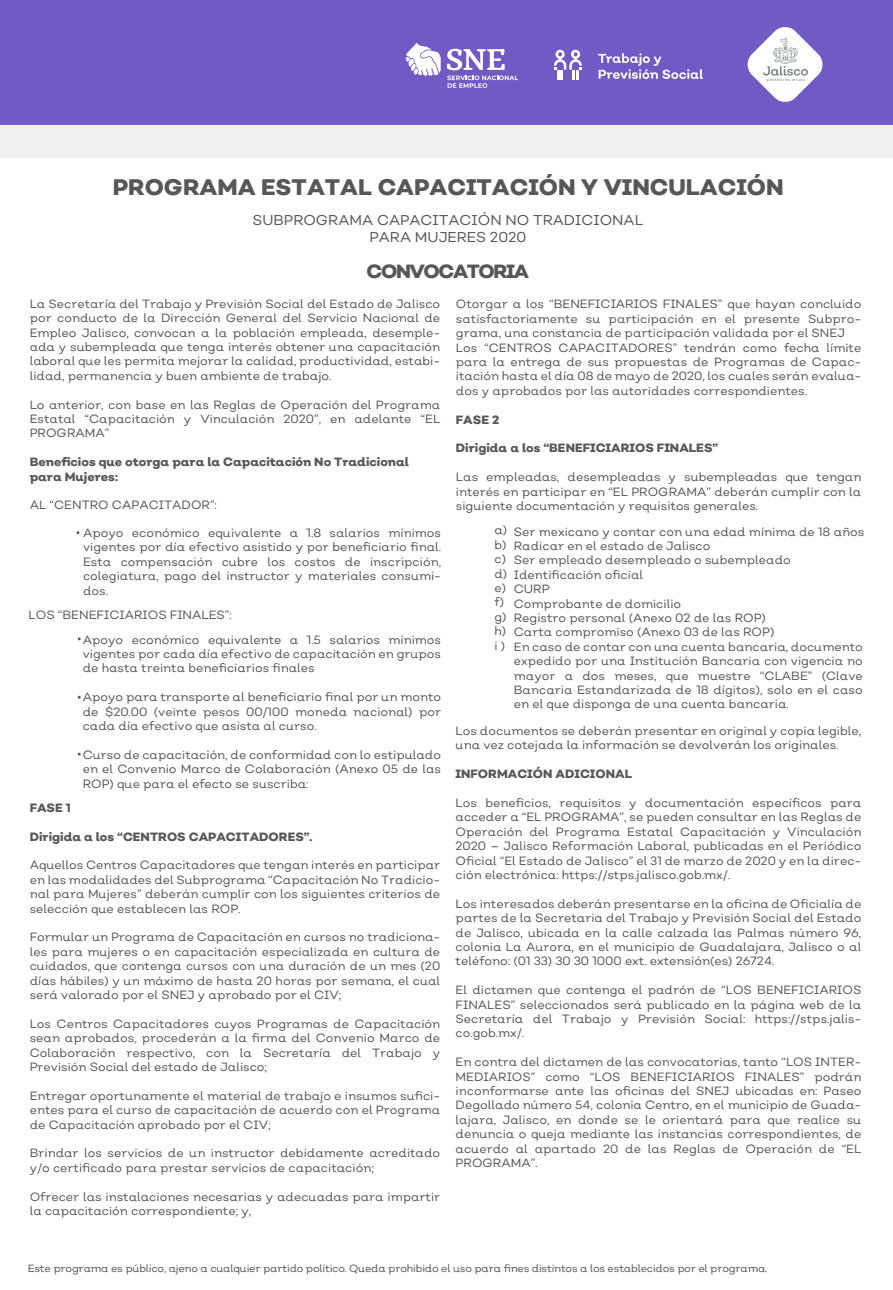
<style>
.page{position:relative;width:893px;height:1290px;background:#fff}
.page>*{position:absolute;margin:0;border:0;box-sizing:border-box;transform-origin:0 0}
.t1{font:800 22.5px "Nutmeg";color:#575756}
.t2{font:800 19.2px "Nutmeg";letter-spacing:-.07em;color:#575756}
.t3{font:14.25px/17.1px "Nutmeg";color:#575756;text-align:center}
.t4{font:12px/14.4px "Nutmeg";color:#585856;text-align:justify}
.t5{font:800 12px/14.4px "Nutmeg";color:#585856}
.t6{font:10.5px "Nutmeg";letter-spacing:-.02em;color:#585856}
</style>
<div class="page">
<div style="left:0;top:115px;width:892px;height:43px;background:#efeff1"></div>
<div style="left:1px;top:0;width:891px;height:125px;background:#725ac5"></div>
<svg style="left:554px;top:50px;width:28px;height:29px"></svg>
<svg style="left:598px;top:53px;width:105px;height:26px"></svg>
<svg style="left:447px;top:49px;width:72px;height:39px"></svg>
<svg style="left:406px;top:43px;width:34px;height:33px"></svg>
<svg style="left:747px;top:27px;width:76px;height:75px"></svg>
<h1 class="t1" style="left:113px;top:172px;width:672px">PROGRAMA ESTATAL CAPACITACIÓN Y VINCULACIÓN</h1>
<p class="t3" style="left:252px;top:211px;width:392px">SUBPROGRAMA CAPACITACIÓN NO TRADICIONAL<br>PARA MUJERES 2020</p>
<h2 class="t2" style="left:366px;top:259px;width:164px">CONVOCATORIA</h2>
<p class="t4" style="left:30px;top:296px;width:412px">La Secretaría del Trabajo y Previsión Social del Estado de Jalisco por conducto de la Dirección General del Servicio Nacional de Empleo Jalisco, convocan a la población empleada, desemple&shy;ada y subempleada que tenga interés obtener una capacitación laboral que les permita mejorar la calidad, productividad, estabi&shy;lidad, permanencia y buen ambiente de trabajo.</p>
<p class="t4" style="left:30px;top:397px;width:412px">Lo anterior, con base en las Reglas de Operación del Programa Estatal “Capacitación y Vinculación 2020”, en adelante “EL PROGRAMA”</p>
<p class="t5" style="left:30px;top:455px;width:381px">Beneficios que otorga para la Capacitación No Tradicional para Mujeres:</p>
<p class="t4" style="left:30px;top:498px;width:189px">AL “CENTRO CAPACITADOR”:</p>
<p class="t4" style="left:83px;top:525px;width:359px">Apoyo económico equivalente a 1.8 salarios mínimos vigentes por día efectivo asistido y por beneficiario final.<br>Esta compensación cubre los costos de inscripción, colegiatura, pago del instructor y materiales consumi&shy;dos.</p>
<p class="t4" style="left:83px;top:603px;width:360px;line-height:24.2px;text-indent:-54px">LOS “BENEFICIARIOS FINALES”:<br>Apoyo económico equivalente a 1.5 salarios mínimos</p>
<p class="t4" style="left:83px;top:646px;width:360px">vigentes por cada día efectivo de capacitación en grupos de hasta treinta beneficiarios finales</p>
<p class="t4" style="left:83px;top:689px;width:360px">Apoyo para transporte al beneficiario final por un monto de $20.00 (veinte pesos 00/100 moneda nacional) por cada día efectivo que asista al curso.</p>
<p class="t4" style="left:83px;top:747px;width:360px">Curso de capacitación, de conformidad con lo estipulado en el Convenio Marco de Colaboración (Anexo 05 de las ROP) que para el efecto se suscriba:</p>
<p class="t5" style="left:30px;top:800px;width:43px">FASE 1</p>
<p class="t5" style="left:30px;top:829px;width:284px">Dirigida a los “CENTROS CAPACITADORES”.</p>
<p class="t4" style="left:30px;top:858px;width:412px">Aquellos Centros Capacitadores que tengan interés en participar en las modalidades del Subprograma “Capacitación No Tradicio&shy;nal para Mujeres” deberán cumplir con los siguientes criterios de selección que establecen las ROP.</p>
<p class="t4" style="left:30px;top:930px;width:412px">Formular un Programa de Capacitación en cursos no tradiciona&shy;les para mujeres o en capacitación especializada en cultura de cuidados, que contenga cursos con una duración de un mes (20 días hábiles) y un máximo de hasta 20 horas por semana, el cual será valorado por el SNEJ y aprobado por el CIV;</p>
<p class="t4" style="left:30px;top:1016px;width:412px">Los Centros Capacitadores cuyos Programas de Capacitación sean aprobados, procederán a la firma del Convenio Marco de Colaboración respectivo, con la Secretaría del Trabajo y Previsión Social del estado de Jalisco;</p>
<p class="t4" style="left:30px;top:1088px;width:412px">Entregar oportunamente el material de trabajo e insumos sufici&shy;entes para el curso de capacitación de acuerdo con el Programa de Capacitación aprobado por el CIV;</p>
<p class="t4" style="left:30px;top:1146px;width:412px">Brindar los servicios de un instructor debidamente acreditado y/o certificado para prestar servicios de capacitación;</p>
<p class="t4" style="left:30px;top:1189px;width:412px">Ofrecer las instalaciones necesarias y adecuadas para impartir la capacitación correspondiente; y,</p>
<p class="t4" style="left:456px;top:297px;width:407px;text-align:left">Otorgar a los “BENEFICIARIOS FINALES” que hayan concluido satisfactoriamente su participación en el presente Subpro&shy;grama, una constancia de participación validada por el SNEJ Los “CENTROS CAPACITADORES” tendrán como fecha límite para la entrega de sus propuestas de Programas de Capac&shy;itación hasta el día 08 de mayo de 2020, los cuales serán evalua&shy;dos y aprobados por las autoridades correspondientes.</p>
<p class="t5" style="left:456px;top:412px;width:45px">FASE 2</p>
<p class="t5" style="left:456px;top:441px;width:264px">Dirigida a los “BENEFICIARIOS FINALES”</p>
<p class="t4" style="left:456px;top:470px;width:407px">Las empleadas, desempleadas y subempleadas que tengan interés en participar en “EL PROGRAMA” deberán cumplir con la siguiente documentación y requisitos generales.</p>
<p class="t4" style="left:514px;top:524px;width:352px;text-align:left">Ser mexicano y contar con una edad mínima de 18 años Radicar en el estado de Jalisco<br>Ser empleado desempleado o subempleado Identificación oficial<br>CURP<br>Comprobante de domicilio<br>Registro personal (Anexo 02 de las ROP)<br>Carta compromiso (Anexo 03 de las ROP)<br>En caso de contar con una cuenta bancaria, documento expedido por una Institución Bancaria con vigencia no mayor a dos meses, que muestre “CLABE” (Clave Bancaria Estandarizada de 18 dígitos), solo en el caso en el que disponga de una cuenta bancaria.</p>
<p class="t4" style="left:494px;top:523px;width:14px;text-align:left">a) b) c) d) e) f) g) h) i )</p>
<p class="t4" style="left:455px;top:723px;width:407px">Los documentos se deberán presentar en original y copia legible, una vez cotejada la información se devolverán los originales.</p>
<p class="t5" style="left:455px;top:767px;width:178px">INFORMACIÓN ADICIONAL</p>
<p class="t4" style="left:455px;top:795px;width:407px">Los beneficios, requisitos y documentación específicos para acceder a “EL PROGRAMA”, se pueden consultar en las Reglas de Operación del Programa Estatal Capacitación y Vinculación 2020 – Jalisco Reformación Laboral, publicadas en el Periódico Oficial “El Estado de Jalisco” el 31 de marzo de 2020 y en la direc&shy;ción electrónica: https://stps.jalisco.gob.mx/.</p>
<p class="t4" style="left:455px;top:896px;width:407px">Los interesados deberán presentarse en la oficina de Oficialía de partes de la Secretaria del Trabajo y Previsión Social del Estado de Jalisco, ubicada en la calle calzada las Palmas número 96, colonia La Aurora, en el municipio de Guadalajara, Jalisco o al teléfono: (01 33) 30 30 1000 ext. extensión(es) 26724.</p>
<p class="t4" style="left:455px;top:983px;width:407px">El dictamen que contenga el padrón de “LOS BENEFICIARIOS FINALES” seleccionados será publicado en la página web de la Secretaría del Trabajo y Previsión Social: https://stps.jalis&shy;co.gob.mx/.</p>
<p class="t4" style="left:455px;top:1055px;width:407px">En contra del dictamen de las convocatorias, tanto “LOS INTER-MEDIARIOS” como “LOS BENEFICIARIOS FINALES” podrán inconformarse ante las oficinas del SNEJ ubicadas en: Paseo Degollado número 54, colonia Centro, en el municipio de Guada&shy;lajara, Jalisco, en donde se le orientará para que realice su denuncia o queja mediante las instancias correspondientes, de acuerdo al apartado 20 de las Reglas de Operación de “EL PROGRAMA”.</p>
<p class="t6" style="left:28px;top:1262px;width:741px">Este programa es público, ajeno a cualquier partido político. Queda prohibido el uso para fines distintos a los establecidos por el programa.</p>
</div>
